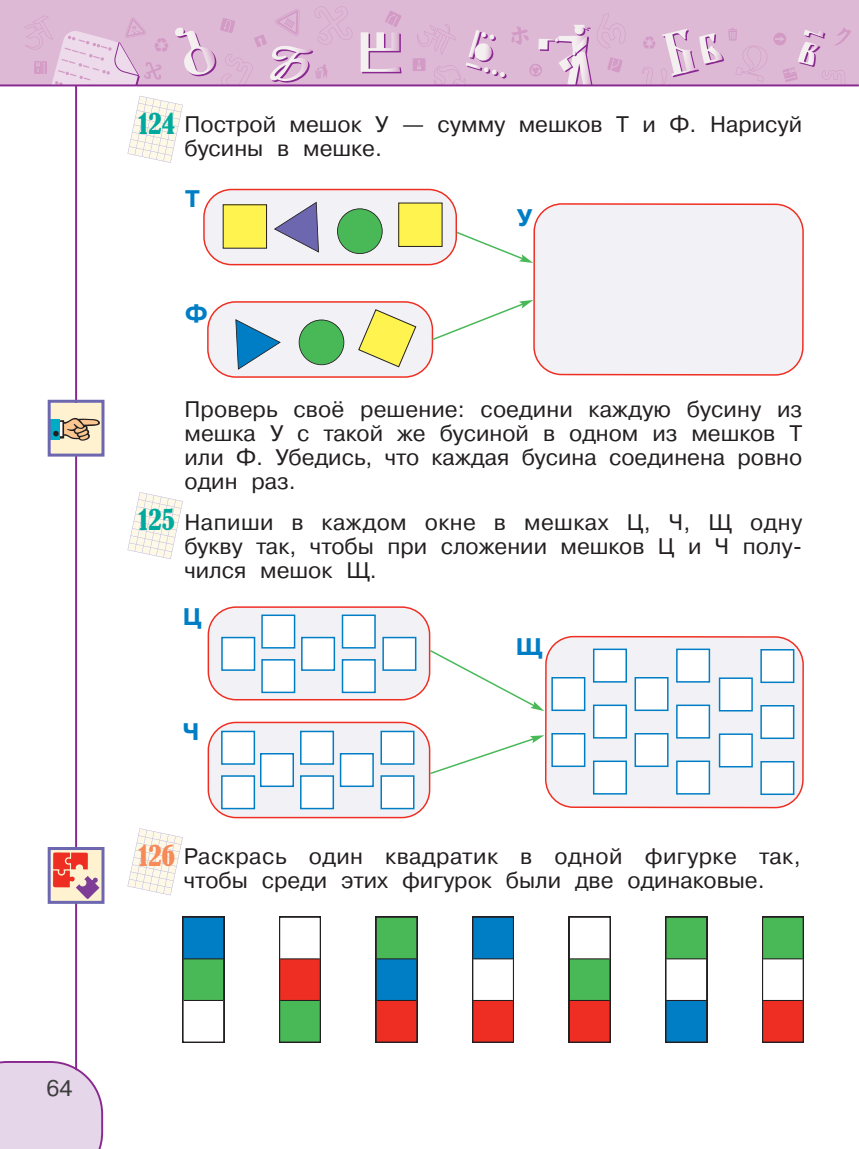
<style>
.page{position:relative;width:859px;height:1149px;background:#fff}
.page>*{position:absolute;margin:0;border:0;box-sizing:border-box;transform-origin:0 0}
.t1{font:condensed 27px "Bernard";color:#00a99d}
.t2{font:condensed 27px "Bernard";color:#f68a58}
.t3{font:24px "Pragmatica Bold AC";color:#007ec5}
.t4{font:22.5px/24px "Pragmatica Book AC";color:#231f20}
.t5{font:22.5px "Pragmatica Book AC";color:#3e3e3f}
</style>
<div class="page">
<hr style="left:75px;top:42px;width:2px;height:1038px;background:#892890">
<div style="left:0;top:0;width:859px;height:85px;background:#deb9d6"></div>
<svg style="left:773px;top:33px;width:13px;height:12px"></svg>
<svg style="left:385px;top:11px;width:17px;height:16px"></svg>
<svg style="left:24px;top:15px;width:144px;height:69px"></svg>
<svg style="left:196px;top:6px;width:156px;height:78px"></svg>
<svg style="left:362px;top:34px;width:40px;height:39px"></svg>
<svg style="left:642px;top:28px;width:125px;height:56px"></svg>
<img style="left:175px;top:27px;width:42px;height:49px">
<img style="left:270px;top:45px;width:42px;height:36px">
<img style="left:361px;top:32px;width:39px;height:40px">
<svg style="left:413px;top:13px;width:213px;height:71px"></svg>
<img style="left:573px;top:36px;width:14px;height:17px">
<img style="left:699px;top:33px;width:23px;height:31px">
<img style="left:662px;top:29px;width:36px;height:47px">
<svg style="left:775px;top:28px;width:76px;height:56px"></svg>
<img style="left:803px;top:30px;width:21px;height:7px">
<img style="left:798px;top:42px;width:21px;height:23px">
<svg style="left:0;top:1060px;width:103px;height:88px;background:#e3d3e7"></svg>
<hr style="left:0;top:84px;width:859px;height:2px;background:#892890">
<svg style="left:128px;top:96px;width:55px;height:67px"></svg>
<svg style="left:128px;top:492px;width:55px;height:67px"></svg>
<div style="left:533px;top:203px;width:271px;height:172px;background:#f2f2f6"></div>
<svg style="left:207px;top:300px;width:326px;height:77px"></svg>
<svg style="left:203px;top:189px;width:330px;height:76px"></svg>
<svg style="left:545px;top:635px;width:259px;height:173px"></svg>
<svg style="left:208px;top:721px;width:336px;height:97px"></svg>
<svg style="left:208px;top:606px;width:336px;height:105px"></svg>
<div style="left:341px;top:754px;width:31px;height:31px;background:#fff"></div>
<div style="left:340px;top:752px;width:34px;height:34px;border:2px solid #007ec5"></div>
<div style="left:261px;top:754px;width:31px;height:31px;background:#fff"></div>
<div style="left:260px;top:752px;width:34px;height:34px;border:2px solid #007ec5"></div>
<svg style="left:183px;top:916px;width:41px;height:126px"></svg>
<hr style="left:184px;top:958px;width:39px;height:1px;background:#231f20">
<hr style="left:184px;top:999px;width:39px;height:1px;background:#231f20">
<svg style="left:279px;top:916px;width:42px;height:126px"></svg>
<hr style="left:280px;top:958px;width:40px;height:1px;background:#231f20">
<hr style="left:280px;top:999px;width:40px;height:1px;background:#231f20">
<svg style="left:376px;top:916px;width:41px;height:126px;background:#647064"></svg>
<hr style="left:377px;top:958px;width:39px;height:1px;background:#231f20">
<hr style="left:377px;top:999px;width:39px;height:1px;background:#231f20">
<svg style="left:472px;top:916px;width:42px;height:126px"></svg>
<hr style="left:473px;top:958px;width:40px;height:1px;background:#231f20">
<hr style="left:473px;top:999px;width:40px;height:1px;background:#231f20">
<svg style="left:569px;top:916px;width:41px;height:126px"></svg>
<hr style="left:570px;top:958px;width:39px;height:1px;background:#231f20">
<hr style="left:570px;top:999px;width:39px;height:1px;background:#231f20">
<svg style="left:665px;top:916px;width:42px;height:126px"></svg>
<hr style="left:666px;top:958px;width:40px;height:1px;background:#231f20">
<hr style="left:666px;top:999px;width:40px;height:1px;background:#231f20">
<svg style="left:762px;top:916px;width:42px;height:126px"></svg>
<hr style="left:763px;top:958px;width:40px;height:1px;background:#231f20">
<hr style="left:763px;top:999px;width:40px;height:1px;background:#231f20">
<svg style="left:128px;top:828px;width:55px;height:67px"></svg>
<div style="left:223px;top:776px;width:31px;height:31px;background:#fff"></div>
<div style="left:221px;top:775px;width:34px;height:34px;border:2px solid #007ec5"></div>
<div style="left:223px;top:732px;width:31px;height:31px;background:#fff"></div>
<div style="left:221px;top:730px;width:34px;height:34px;border:2px solid #007ec5"></div>
<div style="left:302px;top:776px;width:31px;height:31px;background:#fff"></div>
<div style="left:300px;top:775px;width:34px;height:34px;border:2px solid #007ec5"></div>
<div style="left:302px;top:732px;width:31px;height:31px;background:#fff"></div>
<div style="left:300px;top:730px;width:34px;height:34px;border:2px solid #007ec5"></div>
<div style="left:382px;top:776px;width:31px;height:31px;background:#fff"></div>
<div style="left:380px;top:775px;width:34px;height:34px;border:2px solid #007ec5"></div>
<div style="left:382px;top:732px;width:31px;height:31px;background:#fff"></div>
<div style="left:380px;top:730px;width:34px;height:34px;border:2px solid #007ec5"></div>
<div style="left:594px;top:761px;width:31px;height:31px;background:#fff"></div>
<div style="left:593px;top:760px;width:34px;height:34px;border:2px solid #007ec5"></div>
<div style="left:594px;top:705px;width:31px;height:31px;background:#fff"></div>
<div style="left:593px;top:704px;width:34px;height:34px;border:2px solid #007ec5"></div>
<div style="left:553px;top:734px;width:31px;height:31px;background:#fff"></div>
<div style="left:551px;top:732px;width:34px;height:34px;border:2px solid #007ec5"></div>
<div style="left:553px;top:678px;width:31px;height:31px;background:#fff"></div>
<div style="left:551px;top:676px;width:34px;height:34px;border:2px solid #007ec5"></div>
<div style="left:594px;top:650px;width:31px;height:31px;background:#fff"></div>
<div style="left:593px;top:648px;width:34px;height:34px;border:2px solid #007ec5"></div>
<div style="left:678px;top:761px;width:31px;height:31px;background:#fff"></div>
<div style="left:676px;top:760px;width:34px;height:34px;border:2px solid #007ec5"></div>
<div style="left:678px;top:705px;width:31px;height:31px;background:#fff"></div>
<div style="left:676px;top:704px;width:34px;height:34px;border:2px solid #007ec5"></div>
<div style="left:636px;top:734px;width:31px;height:31px;background:#fff"></div>
<div style="left:634px;top:732px;width:34px;height:34px;border:2px solid #007ec5"></div>
<div style="left:636px;top:678px;width:31px;height:31px;background:#fff"></div>
<div style="left:634px;top:676px;width:34px;height:34px;border:2px solid #007ec5"></div>
<div style="left:678px;top:650px;width:31px;height:31px;background:#fff"></div>
<div style="left:676px;top:648px;width:34px;height:34px;border:2px solid #007ec5"></div>
<div style="left:762px;top:762px;width:31px;height:31px;background:#fff"></div>
<div style="left:760px;top:760px;width:34px;height:34px;border:2px solid #007ec5"></div>
<div style="left:762px;top:706px;width:31px;height:31px;background:#fff"></div>
<div style="left:760px;top:704px;width:34px;height:34px;border:2px solid #007ec5"></div>
<div style="left:720px;top:734px;width:31px;height:31px;background:#fff"></div>
<div style="left:719px;top:733px;width:34px;height:34px;border:2px solid #007ec5"></div>
<div style="left:720px;top:678px;width:31px;height:31px;background:#fff"></div>
<div style="left:719px;top:677px;width:34px;height:34px;border:2px solid #007ec5"></div>
<div style="left:762px;top:650px;width:31px;height:31px;background:#fff"></div>
<div style="left:760px;top:648px;width:34px;height:34px;border:2px solid #007ec5"></div>
<div style="left:303px;top:638px;width:31px;height:31px;background:#fff"></div>
<div style="left:301px;top:636px;width:34px;height:34px;border:2px solid #007ec5"></div>
<div style="left:384px;top:638px;width:31px;height:31px;background:#fff"></div>
<div style="left:382px;top:636px;width:34px;height:34px;border:2px solid #007ec5"></div>
<div style="left:223px;top:638px;width:31px;height:31px;background:#fff"></div>
<div style="left:221px;top:636px;width:34px;height:34px;border:2px solid #007ec5"></div>
<div style="left:263px;top:660px;width:31px;height:31px;background:#fff"></div>
<div style="left:261px;top:659px;width:34px;height:34px;border:2px solid #007ec5"></div>
<div style="left:263px;top:616px;width:31px;height:31px;background:#fff"></div>
<div style="left:261px;top:614px;width:34px;height:34px;border:2px solid #007ec5"></div>
<div style="left:343px;top:660px;width:31px;height:31px;background:#fff"></div>
<div style="left:342px;top:659px;width:34px;height:34px;border:2px solid #007ec5"></div>
<div style="left:343px;top:616px;width:31px;height:31px;background:#fff"></div>
<div style="left:342px;top:614px;width:34px;height:34px;border:2px solid #007ec5"></div>
<div style="left:51px;top:402px;width:50px;height:51px;background:#fef2d1"></div>
<div style="left:51px;top:419px;width:9px;height:21px;background:#00abc5"></div>
<svg style="left:53px;top:418px;width:47px;height:22px"></svg>
<div style="left:48px;top:399px;width:56px;height:57px;border:3px solid #6c67ae"></div>
<div style="left:51px;top:849px;width:50px;height:51px;background:#fef2d1"></div>
<svg style="left:53px;top:852px;width:46px;height:46px"></svg>
<div style="left:48px;top:846px;width:56px;height:57px;border:3px solid #6c67ae"></div>
<p class="t1" style="left:138px;top:108px;width:38px">124</p>
<p class="t4" style="left:185px;top:114px;width:619px">Построй мешок У — сумму мешков Т и Ф. Нарисуй бусины в мешке.</p>
<p class="t3" style="left:185px;top:190px;width:16px">Т</p>
<p class="t3" style="left:517px;top:209px;width:17px">У</p>
<p class="t3" style="left:185px;top:305px;width:24px">Ф</p>
<p class="t1" style="left:138px;top:504px;width:38px">125</p>
<p class="t4" style="left:185px;top:399px;width:619px;text-align:justify">Проверь своё решение: соедини каждую бусину из мешка У с такой же бусиной в одном из мешков Т или Ф. Убедись, что каждая бусина соединена ровно один раз.</p>
<p class="t4" style="left:184px;top:512px;width:619px;text-align:justify">Напиши в каждом окне в мешках Ц, Ч, Щ одну букву так, чтобы при сложении мешков Ц и Ч полу&shy;чился мешок Щ.</p>
<p class="t3" style="left:183px;top:607px;width:20px">Ц</p>
<p class="t3" style="left:516px;top:638px;width:28px">Щ</p>
<p class="t3" style="left:183px;top:722px;width:18px">Ч</p>
<p class="t2" style="left:138px;top:840px;width:38px">126</p>
<p class="t4" style="left:184px;top:846px;width:618px">Раскрась один квадратик в одной фигурке так, чтобы среди этих фигурок были две одинаковые.</p>
<p class="t5" style="left:47px;top:1079px;width:28px">64</p>
</div>
